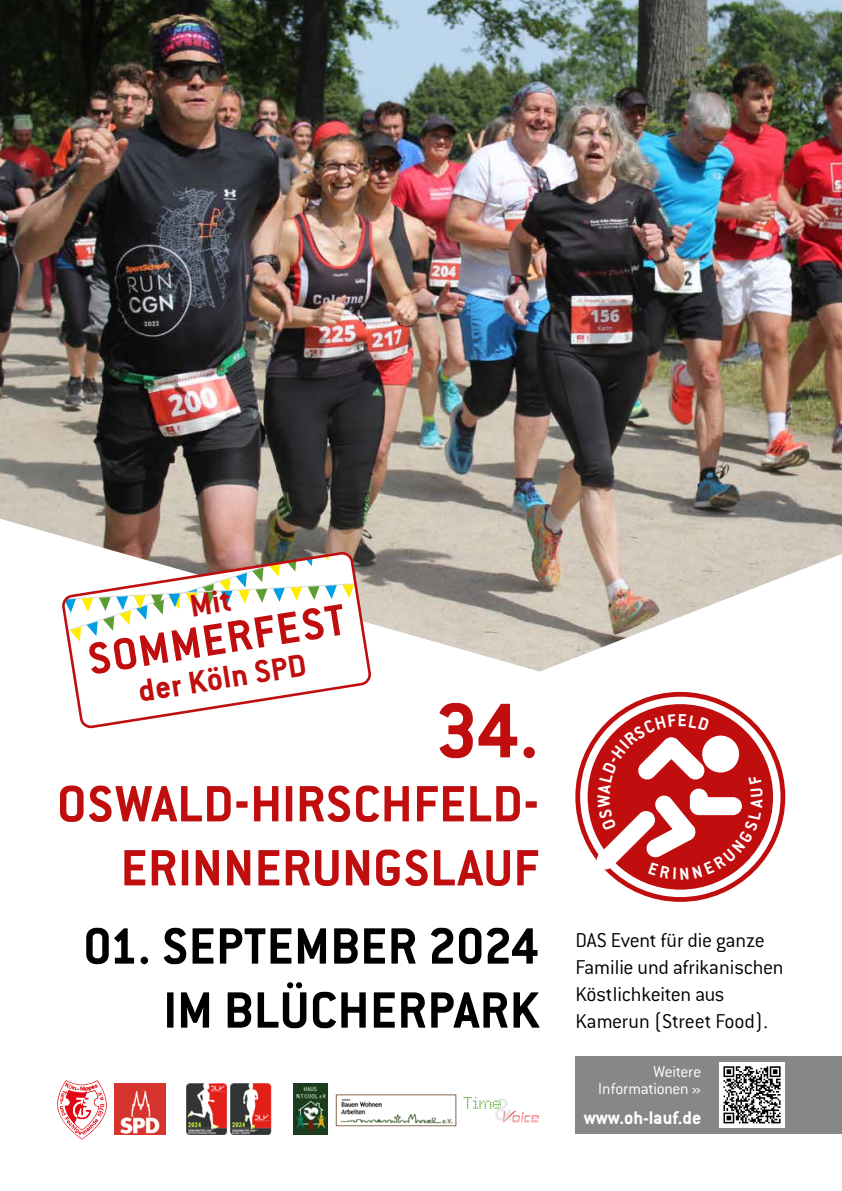
<style>
.page{position:relative;width:842px;height:1191px;background:#fff}
.page>*{position:absolute;margin:0;border:0;box-sizing:border-box;transform-origin:0 0}
.t1{font:700 85px "Conduit ITC Pro";color:#c00d0e}
.t2{font:700 56px/64px "Conduit ITC Pro";letter-spacing:.01em;color:#c00d0e;text-align:right}
.t3{font:700 56px/64px "Conduit ITC Pro";letter-spacing:.01em;color:#000;text-align:right}
.t4{font:700 48.4px "Conduit ITC Pro";color:#c00d0e}
.t5{font:700 34.5px "Conduit ITC Pro";color:#c00d0e}
.t6{font:300 22px/27px "Conduit ITC Pro";letter-spacing:-.01em;color:#000}
.t7{font:700 20.2px "Conduit ITC Pro";color:#fff}
.t8{font:300 17.3px/17.3px "Conduit ITC Pro";letter-spacing:-.015em;color:#fff;text-align:right}
</style>
<div class="page">
<img style="left:115px;top:1083px;width:50px;height:51px">
<svg style="left:57px;top:1080px;width:50px;height:60px"></svg>
<img style="left:0;top:0;width:842px;height:671px">
<svg style="left:463px;top:1097px;width:76px;height:26px"></svg>
<img style="left:293px;top:1083px;width:34px;height:51px">
<img style="left:340px;top:1098px;width:113px;height:25px">
<div style="left:575px;top:1056px;width:267px;height:77px;background:#878787"></div>
<div style="left:719px;top:1062px;width:66px;height:65px;background:#fff"></div>
<svg style="left:723px;top:1066px;width:58px;height:58px"></svg>
<svg style="left:723px;top:1066px;width:57px;height:57px"></svg>
<svg style="left:63px;top:552px;width:307px;height:175px"></svg>
<svg style="left:578px;top:694px;width:205px;height:205px"></svg>
<div style="left:575px;top:692px;width:210px;height:210px;border:5px solid #c00d0e;border-radius:50%"></div>
<div style="left:588px;top:704px;width:185px;height:185px;background:#c00d0e;border-radius:50%"></div>
<img style="left:186px;top:1083px;width:42px;height:51px">
<img style="left:231px;top:1083px;width:41px;height:51px">
<svg style="left:63px;top:553px;width:302px;height:88px"></svg>
<svg style="left:596px;top:714px;width:167px;height:165px"></svg>
<h3 class="t4" style="left:84px;top:632px;width:261px;rotate:-9deg">SOMMERFEST</h3>
<h3 class="t5" style="left:135px;top:671px;width:171px;rotate:-9deg">der Köln SPD</h3>
<h1 class="t1" style="left:435px;top:681px;width:105px">34.</h1>
<h2 class="t2" style="left:57px;top:771px;width:483px">OSWALD-HIRSCHFELD-<br>ERINNERUNGSLAUF</h2>
<h2 class="t3" style="left:83px;top:913px;width:457px">01. SEPTEMBER 2024<br>IM BLÜCHERPARK</h2>
<p class="t6" style="left:575px;top:926px;width:210px">DAS Event für die ganze<br>Familie und afrikanischen<br>Köstlichkeiten aus<br>Kamerun (Street Food).</p>
<p class="t8" style="left:598px;top:1063px;width:105px">Weitere<br>Informationen »</p>
<p class="t7" style="left:584px;top:1106px;width:119px">www.oh-lauf.de</p>
</div>
